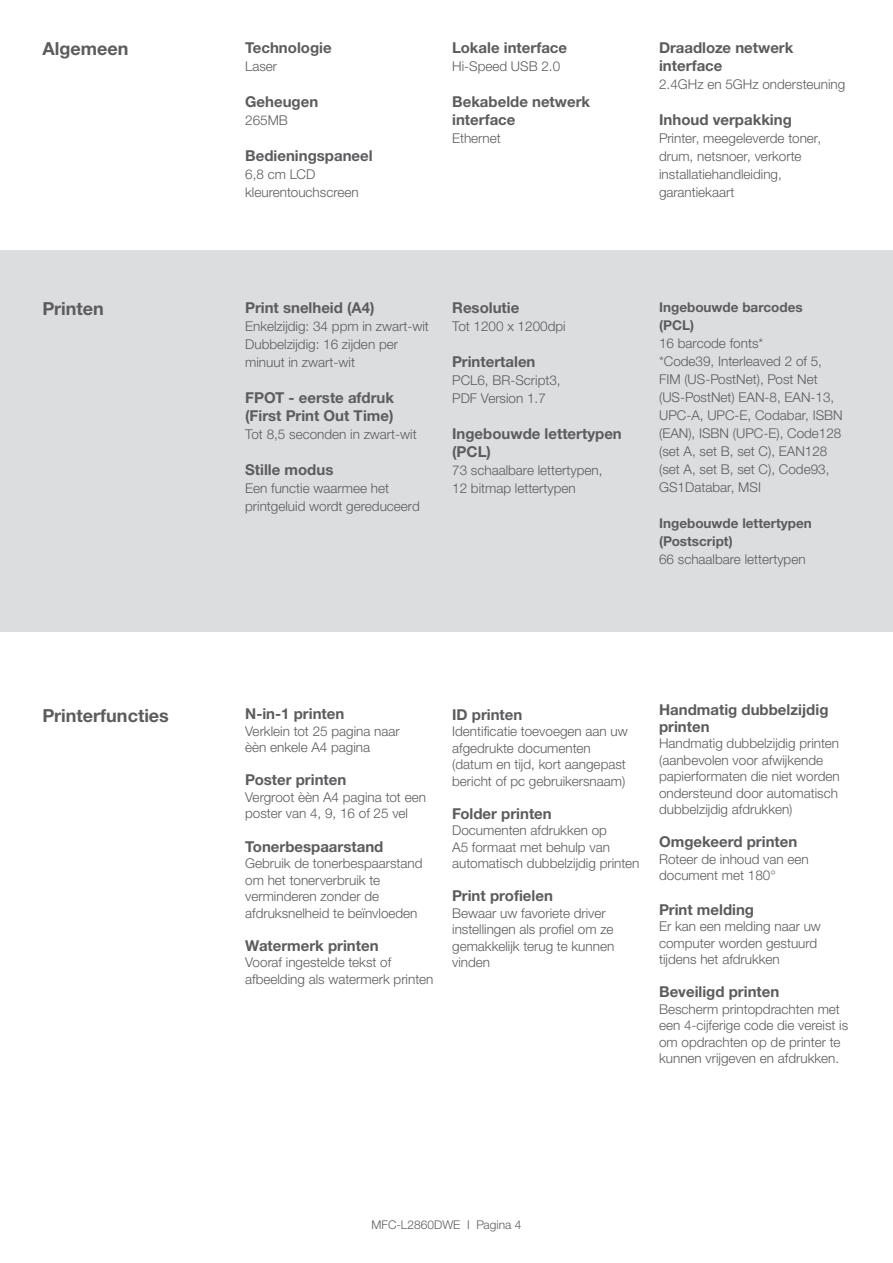
<style>
.page{position:relative;width:893px;height:1263px;background:#fff}
.page>*{position:absolute;margin:0;border:0;box-sizing:border-box;transform-origin:0 0}
.Body{font:700 18px "Helvetica Neue LTW1 G";color:#5c5c5f}
.Body-2{font:700 15px/18px "Helvetica Neue LTW1 G";color:#5c5c5f}
.Body-3{font:300 13.5px/16.5px "Helvetica Neue LTW1 G";color:#5c5c5f}
.Body-4{font:700 13.5px "Helvetica Neue LTW1 G";color:#5c5c5f}
.Body-5{font:300 12px "Helvetica Neue LTW1 G";color:#5c5c5f}
</style>
<div class="page">
<div style="left:0;top:250px;width:893px;height:381px;background:#dcdddf"></div>
<p class="Body" style="left:43px;top:38px;width:87px">Algemeen</p>
<p class="Body-2" style="left:245px;top:39px;width:88px">Technologie</p>
<p class="Body-3" style="left:245px;top:58px;width:34px">Laser</p>
<p class="Body-2" style="left:245px;top:93px;width:75px">Geheugen</p>
<p class="Body-3" style="left:245px;top:112px;width:44px">265MB</p>
<p class="Body-2" style="left:245px;top:147px;width:129px">Bedieningspaneel</p>
<p class="Body-3" style="left:245px;top:166px;width:72px">6,8 cm LCD</p>
<p class="Body-3" style="left:245px;top:184px;width:115px">kleurentouchscreen</p>
<p class="Body-2" style="left:452px;top:39px;width:117px">Lokale interface</p>
<p class="Body-3" style="left:452px;top:58px;width:110px">Hi-Speed USB 2.0</p>
<p class="Body-2" style="left:452px;top:93px;width:140px">Bekabelde netwerk interface</p>
<p class="Body-3" style="left:452px;top:130px;width:50px">Ethernet</p>
<p class="Body-2" style="left:659px;top:39px;width:136px">Draadloze netwerk interface</p>
<p class="Body-3" style="left:659px;top:76px;width:188px">2.4GHz en 5GHz ondersteuning</p>
<p class="Body-2" style="left:659px;top:111px;width:134px">Inhoud verpakking</p>
<p class="Body-3" style="left:659px;top:129px;width:164px;line-height:18px">Printer, meegeleverde toner, drum, netsnoer, verkorte installatiehandleiding, garantiekaart</p>
<p class="Body" style="left:43px;top:298px;width:63px">Printen</p>
<p class="Body-2" style="left:245px;top:299px;width:131px">Print snelheid (A4)</p>
<p class="Body-3" style="left:245px;top:318px;width:185px">Enkelzijdig: 34 ppm in zwart-wit</p>
<p class="Body-3" style="left:245px;top:335px;width:154px;line-height:18px">Dubbelzijdig: 16 zijden per minuut in zwart-wit</p>
<p class="Body-2" style="left:245px;top:389px;width:150px">FPOT - eerste afdruk (First Print Out Time)</p>
<p class="Body-3" style="left:245px;top:426px;width:173px">Tot 8,5 seconden in zwart-wit</p>
<p class="Body-2" style="left:245px;top:461px;width:90px">Stille modus</p>
<p class="Body-3" style="left:245px;top:479px;width:176px;line-height:18px">Een functie waarmee het printgeluid wordt gereduceerd</p>
<p class="Body-2" style="left:452px;top:299px;width:69px">Resolutie</p>
<p class="Body-3" style="left:452px;top:318px;width:115px">Tot 1200 x 1200dpi</p>
<p class="Body-2" style="left:452px;top:353px;width:85px">Printertalen</p>
<p class="Body-3" style="left:452px;top:372px;width:110px">PCL6, BR-Script3,</p>
<p class="Body-3" style="left:452px;top:390px;width:95px">PDF Version 1.7</p>
<p class="Body-2" style="left:452px;top:425px;width:171px">Ingebouwde lettertypen</p>
<p class="Body-2" style="left:452px;top:443px;width:40px">(PCL)</p>
<p class="Body-3" style="left:452px;top:462px;width:152px">73 schaalbare lettertypen,</p>
<p class="Body-3" style="left:452px;top:480px;width:125px">12 bitmap lettertypen</p>
<p class="Body-4" style="left:659px;top:299px;width:145px">Ingebouwde barcodes</p>
<p class="Body-4" style="left:659px;top:317px;width:37px">(PCL)</p>
<p class="Body-3" style="left:659px;top:335px;width:106px">16 barcode fonts*</p>
<p class="Body-3" style="left:659px;top:353px;width:164px">*Code39, Interleaved 2 of 5,</p>
<p class="Body-3" style="left:659px;top:371px;width:160px">FIM (US-PostNet), Post Net</p>
<p class="Body-3" style="left:659px;top:389px;width:177px">(US-PostNet) EAN-8, EAN-13,</p>
<p class="Body-3" style="left:659px;top:407px;width:185px">UPC-A, UPC-E, Codabar, ISBN</p>
<p class="Body-3" style="left:659px;top:425px;width:184px">(EAN), ISBN (UPC-E), Code128</p>
<p class="Body-3" style="left:659px;top:443px;width:170px">(set A, set B, set C), EAN128</p>
<p class="Body-3" style="left:659px;top:461px;width:172px">(set A, set B, set C), Code93,</p>
<p class="Body-3" style="left:659px;top:479px;width:103px">GS1Databar, MSI</p>
<p class="Body-4" style="left:659px;top:515px;width:154px">Ingebouwde lettertypen</p>
<p class="Body-4" style="left:659px;top:533px;width:75px">(Postscript)</p>
<p class="Body-3" style="left:659px;top:551px;width:148px">66 schaalbare lettertypen</p>
<p class="Body" style="left:43px;top:704px;width:128px">Printerfuncties</p>
<p class="Body-2" style="left:659px;top:701px;width:171px;line-height:16.5px">Handmatig dubbelzijdig printen</p>
<p class="Body-3" style="left:659px;top:735px;width:182px">Handmatig dubbelzijdig printen</p>
<p class="Body-3" style="left:659px;top:752px;width:182px">(aanbevolen voor afwijkende papierformaten die niet worden ondersteund door automatisch dubbelzijdig afdrukken)</p>
<p class="Body-2" style="left:659px;top:833px;width:140px">Omgekeerd printen</p>
<p class="Body-3" style="left:659px;top:851px;width:151px">Roteer de inhoud van een document met 180°</p>
<p class="Body-2" style="left:659px;top:900px;width:96px">Print melding</p>
<p class="Body-3" style="left:659px;top:918px;width:163px">Er kan een melding naar uw computer worden gestuurd tijdens het afdrukken</p>
<p class="Body-2" style="left:659px;top:983px;width:122px">Beveiligd printen</p>
<p class="Body-3" style="left:659px;top:1001px;width:182px">Bescherm printopdrachten met</p>
<p class="Body-3" style="left:659px;top:1017px;width:191px">een 4-cijferige code die vereist is</p>
<p class="Body-3" style="left:659px;top:1034px;width:183px">om opdrachten op de printer te</p>
<p class="Body-3" style="left:659px;top:1050px;width:181px">kunnen vrijgeven en afdrukken.</p>
<p class="Body-2" style="left:245px;top:705px;width:101px">N-in-1 printen</p>
<p class="Body-3" style="left:245px;top:723px;width:156px">Verklein tot 25 pagina naar èèn enkele A4 pagina</p>
<p class="Body-2" style="left:245px;top:771px;width:103px">Poster printen</p>
<p class="Body-3" style="left:245px;top:789px;width:182px">Vergroot èèn A4 pagina tot een poster van 4, 9, 16 of 25 vel</p>
<p class="Body-2" style="left:245px;top:837px;width:140px">Tonerbespaarstand</p>
<p class="Body-3" style="left:245px;top:855px;width:179px">Gebruik de tonerbespaarstand</p>
<p class="Body-3" style="left:245px;top:871px;width:137px">om het tonerverbruik te</p>
<p class="Body-3" style="left:245px;top:888px;width:174px">verminderen zonder de afdruksnelheid te beïnvloeden</p>
<p class="Body-2" style="left:245px;top:936px;width:135px">Watermerk printen</p>
<p class="Body-3" style="left:245px;top:954px;width:148px">Vooraf ingestelde tekst of</p>
<p class="Body-3" style="left:245px;top:970px;width:190px">afbeelding als watermerk printen</p>
<p class="Body-2" style="left:452px;top:705px;width:72px">ID printen</p>
<p class="Body-3" style="left:452px;top:723px;width:177px">Identificatie toevoegen aan uw</p>
<p class="Body-3" style="left:452px;top:739px;width:140px">afgedrukte documenten</p>
<p class="Body-3" style="left:452px;top:756px;width:175px">(datum en tijd, kort aangepast bericht of pc gebruikersnaam)</p>
<p class="Body-2" style="left:452px;top:804px;width:101px">Folder printen</p>
<p class="Body-3" style="left:452px;top:822px;width:189px">Documenten afdrukken op<br>A5 formaat met behulp van automatisch dubbelzijdig printen</p>
<p class="Body-2" style="left:452px;top:886px;width:102px">Print profielen</p>
<p class="Body-3" style="left:452px;top:904px;width:155px">Bewaar uw favoriete driver</p>
<p class="Body-3" style="left:452px;top:921px;width:164px;text-align:justify">instellingen als profiel om ze gemakkelijk terug te kunnen vinden</p>
<p class="Body-5" style="left:372px;top:1217px;width:151px">MFC-L2860DWE I Pagina 4</p>
</div>
